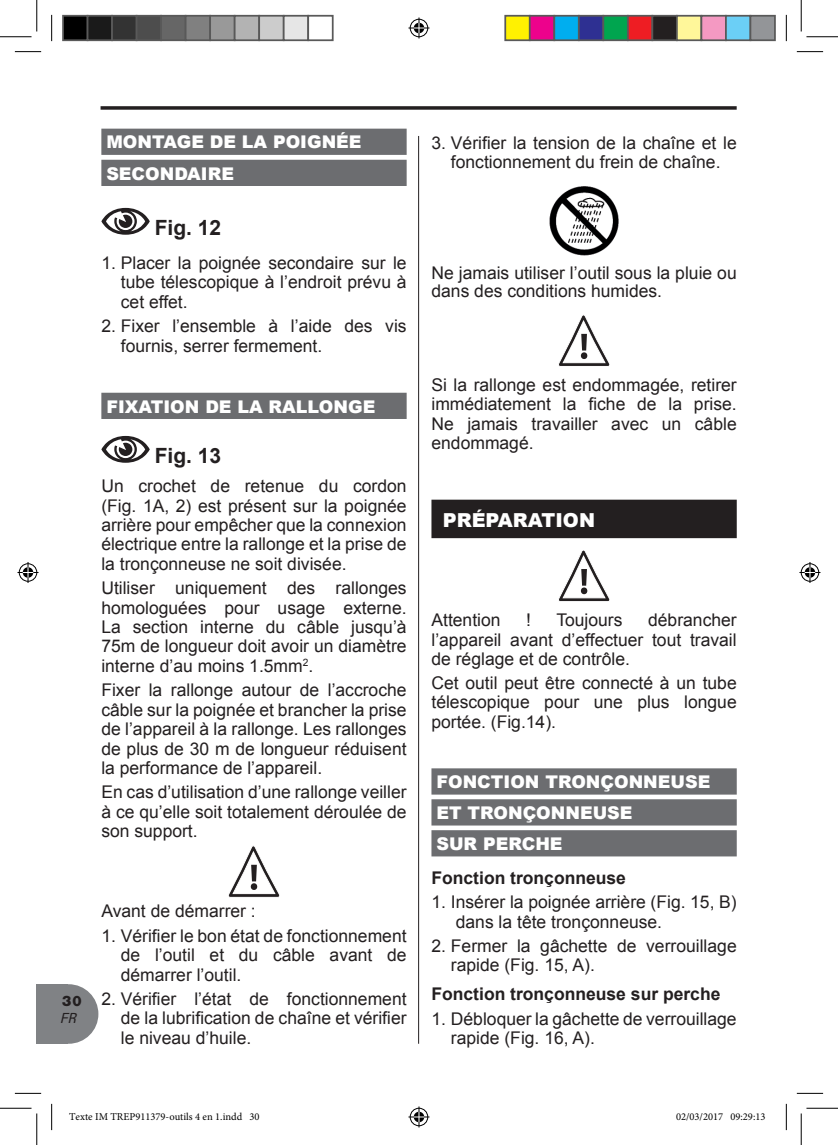
<style>
.page{position:relative;width:838px;height:1145px;background:#fff}
.page>*{position:absolute;margin:0;border:0;box-sizing:border-box;transform-origin:0 0}
.t1{font:700 21px "Arial";color:#231f20}
.t2{font:900 19.25px "Arial";color:#fff}
.t3{font:17.5px/19.4px "Arial";color:#231f20;text-align:justify}
.t4{font:900 17.5px/31px "Arial";color:#fff}
.t5{font:700 17.5px "Arial";color:#231f20}
.t6{font:800 14px "Clemente P Daq";color:#231f20}
.t7{font:italic 14px "Clemente P Dah";color:#231f20}
.t8{font:10.5px "Minion Pro";color:#000}
</style>
<div class="page">
<svg style="left:100px;top:106px;width:636px;height:4px;background:#3e3a3b"></svg>
<div style="left:37px;top:984px;width:31px;height:60px;background:#808285"></div>
<div style="left:39px;top:984px;width:59px;height:60px;background:#808285;border-radius:50%"></div>
<hr style="left:418px;top:136px;width:1px;height:908px;background:#231f20">
<div style="left:101px;top:129px;width:305px;height:26px;background:#6c6d70"></div>
<div style="left:101px;top:160px;width:305px;height:26px;background:#6c6d70"></div>
<div style="left:101px;top:393px;width:305px;height:26px;background:#6c6d70"></div>
<svg style="left:101px;top:208px;width:49px;height:27px"></svg>
<svg style="left:101px;top:436px;width:49px;height:27px"></svg>
<svg style="left:228px;top:845px;width:52px;height:53px"></svg>
<div style="left:431px;top:500px;width:305px;height:38px;background:#231f20"></div>
<div style="left:431px;top:768px;width:305px;height:27px;background:#6c6d70"></div>
<div style="left:431px;top:799px;width:305px;height:27px;background:#6c6d70"></div>
<div style="left:431px;top:830px;width:305px;height:26px;background:#6c6d70"></div>
<img style="left:549px;top:186px;width:70px;height:70px">
<svg style="left:558px;top:315px;width:52px;height:52px"></svg>
<svg style="left:558px;top:550px;width:52px;height:52px"></svg>
<svg style="left:15px;top:51px;width:26px;height:1px"></svg>
<svg style="left:796px;top:51px;width:27px;height:1px"></svg>
<svg style="left:15px;top:1093px;width:26px;height:1px"></svg>
<svg style="left:796px;top:1093px;width:27px;height:1px"></svg>
<svg style="left:51px;top:15px;width:1px;height:26px"></svg>
<svg style="left:51px;top:1104px;width:1px;height:26px"></svg>
<svg style="left:786px;top:15px;width:1px;height:26px"></svg>
<svg style="left:786px;top:1104px;width:1px;height:26px"></svg>
<hr style="left:0;top:36px;width:32px;height:1px;background:#000">
<hr style="left:806px;top:36px;width:31px;height:1px;background:#000">
<hr style="left:0;top:1108px;width:32px;height:1px;background:#000">
<hr style="left:806px;top:1108px;width:31px;height:1px;background:#000">
<hr style="left:36px;top:0;width:1px;height:31px;background:#000">
<hr style="left:36px;top:1113px;width:1px;height:32px;background:#000">
<hr style="left:800px;top:0;width:1px;height:31px;background:#000">
<hr style="left:800px;top:1113px;width:1px;height:32px;background:#000">
<svg style="left:408px;top:18px;width:21px;height:21px"></svg>
<svg style="left:408px;top:1106px;width:21px;height:21px"></svg>
<svg style="left:18px;top:562px;width:21px;height:21px"></svg>
<svg style="left:799px;top:562px;width:21px;height:21px"></svg>
<div style="left:63px;top:16px;width:25px;height:24px;background:#000"></div>
<div style="left:62px;top:15px;width:26px;height:26px;border:2px solid #595959"></div>
<div style="left:88px;top:16px;width:24px;height:24px;background:#1a1a1a"></div>
<div style="left:87px;top:15px;width:26px;height:26px;border:2px solid #595959"></div>
<div style="left:112px;top:16px;width:25px;height:24px;background:#333"></div>
<div style="left:111px;top:15px;width:26px;height:26px;border:2px solid #595959"></div>
<div style="left:137px;top:16px;width:24px;height:24px;background:#4d4d4d"></div>
<div style="left:136px;top:15px;width:26px;height:26px;border:2px solid #595959"></div>
<div style="left:161px;top:16px;width:25px;height:24px;background:#666"></div>
<div style="left:160px;top:15px;width:26px;height:26px;border:2px solid #595959"></div>
<div style="left:186px;top:16px;width:24px;height:24px;background:#808080"></div>
<div style="left:185px;top:15px;width:26px;height:26px;border:2px solid #595959"></div>
<div style="left:210px;top:16px;width:25px;height:24px;background:#999"></div>
<div style="left:209px;top:15px;width:26px;height:26px;border:2px solid #595959"></div>
<div style="left:235px;top:16px;width:24px;height:24px;background:#b3b3b3"></div>
<div style="left:234px;top:15px;width:26px;height:26px;border:2px solid #595959"></div>
<div style="left:259px;top:16px;width:25px;height:24px;background:#ccc"></div>
<div style="left:258px;top:15px;width:26px;height:26px;border:2px solid #595959"></div>
<div style="left:284px;top:16px;width:24px;height:24px;background:#e6e6e6"></div>
<div style="left:283px;top:15px;width:26px;height:26px;border:2px solid #595959"></div>
<div style="left:307px;top:15px;width:26px;height:26px;border:2px solid #595959"></div>
<div style="left:505px;top:16px;width:24px;height:24px;background:#fff101"></div>
<div style="left:504px;top:15px;width:26px;height:26px;border:2px solid #595959"></div>
<div style="left:529px;top:16px;width:25px;height:24px;background:#ed028c"></div>
<div style="left:529px;top:15px;width:26px;height:26px;border:2px solid #595959"></div>
<div style="left:554px;top:16px;width:24px;height:24px;background:#00aeef"></div>
<div style="left:553px;top:15px;width:26px;height:26px;border:2px solid #595959"></div>
<div style="left:578px;top:16px;width:25px;height:24px;background:#2e3092"></div>
<div style="left:578px;top:15px;width:26px;height:26px;border:2px solid #595959"></div>
<div style="left:603px;top:16px;width:24px;height:24px;background:#00a54f"></div>
<div style="left:602px;top:15px;width:26px;height:26px;border:2px solid #595959"></div>
<div style="left:627px;top:16px;width:25px;height:24px;background:#ee1d23"></div>
<div style="left:627px;top:15px;width:26px;height:26px;border:2px solid #595959"></div>
<div style="left:652px;top:16px;width:24px;height:24px;background:#231f20"></div>
<div style="left:651px;top:15px;width:26px;height:26px;border:2px solid #595959"></div>
<div style="left:676px;top:16px;width:25px;height:24px;background:#fff79a"></div>
<div style="left:676px;top:15px;width:26px;height:26px;border:2px solid #595959"></div>
<div style="left:701px;top:16px;width:24px;height:24px;background:#f499c2"></div>
<div style="left:700px;top:15px;width:26px;height:26px;border:2px solid #595959"></div>
<div style="left:725px;top:16px;width:25px;height:24px;background:#6bcff6"></div>
<div style="left:725px;top:15px;width:26px;height:26px;border:2px solid #595959"></div>
<div style="left:750px;top:16px;width:24px;height:24px;background:#939598"></div>
<div style="left:749px;top:15px;width:26px;height:26px;border:2px solid #595959"></div>
<p class="t4" style="left:106px;top:126px;width:257px">MONTAGE DE LA POIGNÉE<br>SECONDAIRE</p>
<p class="t1" style="left:155px;top:213px;width:68px">Fig. 12</p>
<p class="t3" style="left:121px;top:253px;width:287px;text-indent:-19px">1. Placer la poignée secondaire sur le tube télescopique à l’endroit prévu à cet effet.</p>
<p class="t3" style="left:121px;top:317px;width:287px;text-indent:-19px">2. Fixer l’ensemble à l’aide des vis fournis, serrer fermement.</p>
<p class="t4" style="left:106px;top:390px;width:270px">FIXATION DE LA RALLONGE</p>
<p class="t1" style="left:155px;top:441px;width:68px">Fig. 13</p>
<p class="t3" style="left:101px;top:476px;width:307px">Un crochet de retenue du cordon (Fig. 1A, 2) est présent sur la poignée arrière pour empêcher que la connexion électrique entre la rallonge et la prise de la tronçonneuse ne soit divisée.</p>
<p class="t3" style="left:101px;top:579px;width:307px">Utiliser uniquement des rallonges homologuées pour usage externe.<br>La section interne du câble jusqu’à 75m de longueur doit avoir un diamètre interne d’au moins 1.5mm<sup>2</sup>.</p>
<p class="t3" style="left:101px;top:681px;width:307px">Fixer la rallonge autour de l’accroche câble sur la poignée et brancher la prise de l’appareil à la rallonge. Les rallonges de plus de 30 m de longueur réduisent la performance de l’appareil.</p>
<p class="t3" style="left:101px;top:783px;width:307px">En cas d’utilisation d’une rallonge veiller à ce qu’elle soit totalement déroulée de son support.</p>
<p class="t6" style="left:61px;top:993px;width:23px">30</p>
<p class="t7" style="left:61px;top:1010px;width:17px">FR</p>
<p class="t3" style="left:101px;top:902px;width:156px">Avant de démarrer :</p>
<p class="t3" style="left:121px;top:926px;width:287px;text-indent:-19px">1. Vérifier le bon état de fonctionnement de l’outil et du câble avant de démarrer l’outil.</p>
<p class="t3" style="left:121px;top:989px;width:287px;text-indent:-19px">2. Vérifier l’état de fonctionnement de la lubrification de chaîne et vérifier le niveau d’huile.</p>
<p class="t3" style="left:431px;top:133px;width:307px;text-align:center">3. Vérifier la tension de la chaîne et le fonctionnement du frein de chaîne.</p>
<p class="t3" style="left:431px;top:264px;width:307px;line-height:17.5px">Ne jamais utiliser l’outil sous la pluie ou dans des conditions humides.</p>
<p class="t3" style="left:431px;top:376px;width:307px">Si la rallonge est endommagée, retirer immédiatement la fiche de la prise.<br>Ne jamais travailler avec un câble endommagé.</p>
<p class="t2" style="left:443px;top:506px;width:154px">PRÉPARATION</p>
<p class="t3" style="left:431px;top:611px;width:307px;text-indent:217px">débrancher l’appareil avant d’effectuer tout travail de réglage et de contrôle.</p>
<p class="t3" style="left:431px;top:673px;width:307px">Cet outil peut être connecté à un tube télescopique pour une plus longue portée. (Fig.14).</p>
<p class="t3" style="left:431px;top:611px;width:71px">Attention</p>
<p class="t3" style="left:526px;top:611px;width:6px">!</p>
<p class="t3" style="left:556px;top:611px;width:68px">Toujours</p>
<p class="t4" style="left:436px;top:766px;width:275px">FONCTION TRONÇONNEUSE<br>ET TRONÇONNEUSE<br>SUR PERCHE</p>
<p class="t5" style="left:431px;top:866px;width:196px">Fonction tronçonneuse</p>
<p class="t3" style="left:456px;top:893px;width:282px;text-indent:-24px">1. Insérer la poignée arrière (Fig. 15, B) dans la tête tronçonneuse.</p>
<p class="t3" style="left:451px;top:936px;width:287px;text-indent:-19px">2. Fermer la gâchette de verrouillage rapide (Fig. 15, A).</p>
<p class="t5" style="left:431px;top:982px;width:290px">Fonction tronçonneuse sur perche</p>
<p class="t3" style="left:451px;top:1009px;width:287px;text-indent:-19px">1. Débloquer la gâchette de verrouillage rapide (Fig. 16, A).</p>
<p class="t8" style="left:69px;top:1109px;width:192px">Texte IM TREP911379-outils 4 en 1.indd 30</p>
<p class="t8" style="left:676px;top:1109px;width:91px">02/03/2017 09:29:13</p>
</div>
